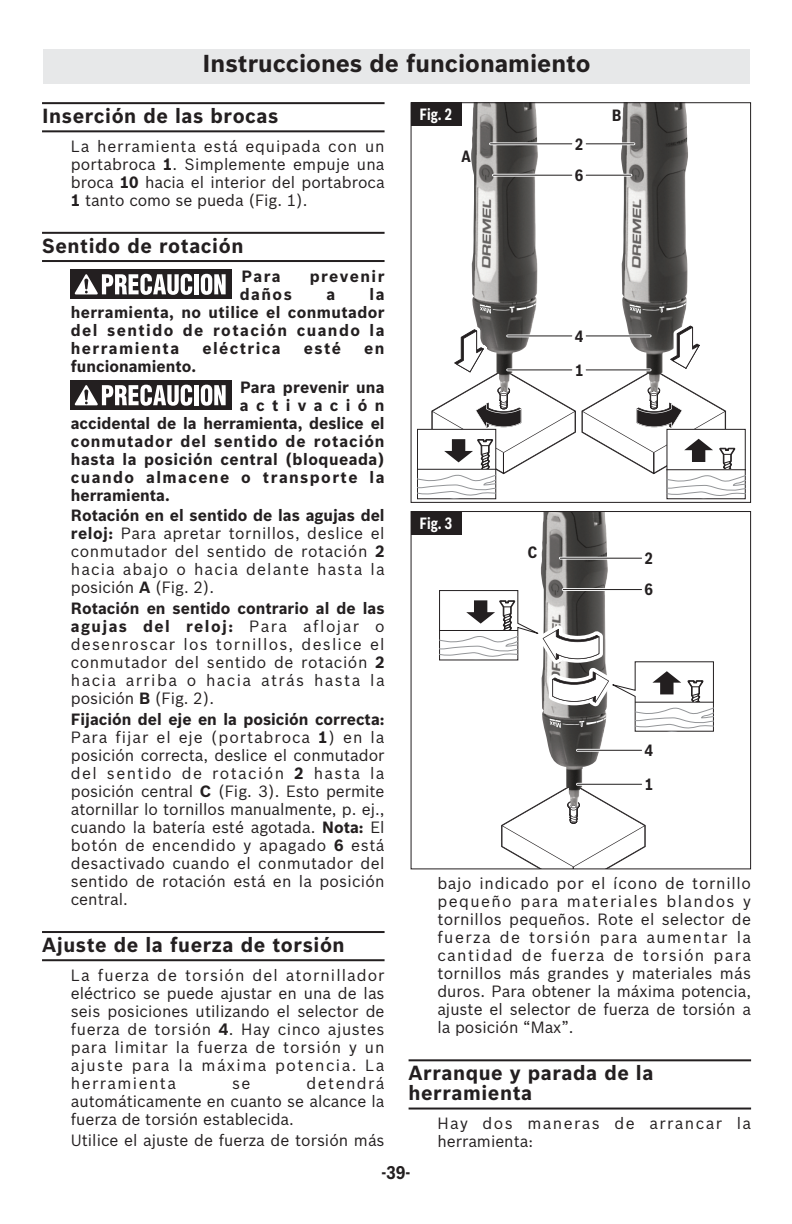
<style>
.page{position:relative;width:792px;height:1224px;background:#fff}
.page>*{position:absolute;margin:0;border:0;box-sizing:border-box;transform-origin:0 0}
.t1{font:700 24px "Bosch Sans";color:#231f20}
.t2{font:700 20px/20px "Bosch Sans";letter-spacing:.03em;color:#231f20}
.t3{font:700 18px "Bosch Sans Cond";color:#231f20}
.t4{font:16px/18px "Bosch Sans";color:#231f20;text-align:justify}
.t5{font:700 16px/18px "Bosch Sans";letter-spacing:.06em;color:#231f20;text-align:justify}
.t6{font:700 16px "Bosch Sans";color:#231f20}
.t7{font:700 16px "Bosch Sans";letter-spacing:.09em;color:#231f20}
.t8{font:16px/18px "Bosch Sans";letter-spacing:.09em;color:#231f20}
.t9{font:700 16px "Bosch Sans";letter-spacing:.035em;color:#231f20}
.t10{font:700 16px "Bosch Sans";letter-spacing:.01em;color:#231f20}
.t11{font:700 16px "Bosch Sans Cond";color:#231f20}
.t12{font:700 16px "Bosch Sans";letter-spacing:.47em;color:#231f20}
.t13{font:700 16px "Bosch Sans Cond";color:#fff;scale:.9 1}
.s1{font-weight:700}
</style>
<div class="page">
<hr style="left:42px;top:102px;width:343px;height:2px;background:#231f20">
<hr style="left:42px;top:130px;width:343px;height:2px;background:#231f20">
<hr style="left:42px;top:232px;width:343px;height:2px;background:#231f20">
<hr style="left:42px;top:260px;width:343px;height:2px;background:#231f20">
<hr style="left:42px;top:931px;width:343px;height:2px;background:#231f20">
<hr style="left:42px;top:959px;width:343px;height:2px;background:#231f20">
<hr style="left:409px;top:1059px;width:342px;height:2px;background:#231f20">
<hr style="left:409px;top:1108px;width:342px;height:2px;background:#231f20">
<div style="left:71px;top:270px;width:161px;height:29px;background:#231f20"></div>
<svg style="left:75px;top:274px;width:117px;height:21px"></svg>
<div style="left:194px;top:274px;width:5px;height:20px;background:#fff"></div>
<svg style="left:201px;top:274px;width:25px;height:21px"></svg>
<div style="left:71px;top:380px;width:161px;height:30px;background:#231f20"></div>
<svg style="left:75px;top:385px;width:117px;height:21px"></svg>
<div style="left:194px;top:385px;width:5px;height:20px;background:#fff"></div>
<svg style="left:201px;top:385px;width:25px;height:21px"></svg>
<div style="left:43px;top:49px;width:707px;height:34px;background:#e7e8e9"></div>
<img style="left:471px;top:104px;width:67px;height:222px">
<img style="left:621px;top:104px;width:67px;height:218px">
<svg style="left:480px;top:303px;width:57px;height:10px"></svg>
<svg style="left:630px;top:303px;width:56px;height:10px"></svg>
<hr style="left:493px;top:174px;width:79px;height:3px;background:#fff">
<hr style="left:493px;top:175px;width:79px;height:1px;background:#211e1e">
<hr style="left:586px;top:174px;width:45px;height:3px;background:#fff">
<hr style="left:586px;top:175px;width:45px;height:1px;background:#211e1e">
<hr style="left:491px;top:142px;width:81px;height:3px;background:#fff">
<hr style="left:491px;top:143px;width:81px;height:1px;background:#211e1e">
<hr style="left:586px;top:142px;width:48px;height:3px;background:#fff">
<hr style="left:586px;top:143px;width:48px;height:1px;background:#211e1e">
<svg style="left:417px;top:326px;width:159px;height:173px"></svg>
<svg style="left:582px;top:322px;width:163px;height:177px"></svg>
<div style="left:411px;top:102px;width:340px;height:401px;border:1px solid #231f20"></div>
<svg style="left:501px;top:802px;width:145px;height:65px"></svg>
<img style="left:540px;top:513px;width:69px;height:293px">
<hr style="left:577px;top:783px;width:65px;height:3px;background:#fff">
<hr style="left:577px;top:784px;width:65px;height:1px;background:#211e1e">
<hr style="left:577px;top:749px;width:65px;height:3px;background:#fff">
<hr style="left:577px;top:750px;width:65px;height:1px;background:#211e1e">
<hr style="left:563px;top:588px;width:79px;height:3px;background:#fff">
<hr style="left:563px;top:589px;width:79px;height:1px;background:#211e1e">
<hr style="left:560px;top:557px;width:82px;height:3px;background:#fff">
<hr style="left:560px;top:558px;width:82px;height:1px;background:#211e1e">
<svg style="left:439px;top:590px;width:275px;height:142px"></svg>
<div style="left:411px;top:511px;width:340px;height:358px;border:1px solid #231f20"></div>
<div style="left:411px;top:102px;width:51px;height:24px;background:#231f20"></div>
<div style="left:411px;top:511px;width:51px;height:24px;background:#231f20"></div>
<h1 class="t1" style="left:203px;top:50px;width:390px">Instrucciones de funcionamiento</h1>
<p class="t2" style="left:42px;top:106px;width:238px">Inserción de las brocas</p>
<p class="t4" style="left:71px;top:137px;width:315px">La herramienta está equipada con un portabroca <span class="s1">1</span>. Simplemente empuje una broca <span class="s1">10</span> hacia el interior del portabroca <span class="s1">1</span> tanto como se pueda (Fig. 1).</p>
<p class="t2" style="left:42px;top:236px;width:203px">Sentido de rotación</p>
<p class="t5" style="left:241px;top:267px;width:41px">Para</p>
<p class="t7" style="left:310px;top:267px;width:76px">prevenir</p>
<p class="t5" style="left:240px;top:285px;width:53px">daños</p>
<p class="t5" style="left:326px;top:285px;width:10px">a</p>
<p class="t5" style="left:71px;top:285px;width:315px;text-indent:299px">la herramienta, no utilice el conmutador del sentido de rotación cuando la herramienta</p>
<p class="t7" style="left:202px;top:339px;width:80px">eléctrica</p>
<p class="t5" style="left:304px;top:339px;width:39px">esté</p>
<p class="t5" style="left:364px;top:339px;width:22px">en</p>
<p class="t6" style="left:71px;top:357px;width:127px">funcionamiento.</p>
<p class="t13" style="left:420px;top:105px;width:37px">Fig. 2</p>
<p class="t11" style="left:461px;top:147px;width:11px">A</p>
<p class="t11" style="left:575px;top:135px;width:10px">2</p>
<p class="t11" style="left:575px;top:166px;width:10px">6</p>
<p class="t11" style="left:575px;top:327px;width:10px">4</p>
<p class="t11" style="left:575px;top:361px;width:10px">1</p>
<p class="t11" style="left:612px;top:106px;width:11px">B</p>
<p class="t10" style="left:240px;top:378px;width:146px">Para prevenir una</p>
<p class="t12" style="left:240px;top:396px;width:146px">activación</p>
<p class="t6" style="left:71px;top:414px;width:315px">accidental de la herramienta, deslice el</p>
<p class="t5" style="left:71px;top:432px;width:315px">conmutador del sentido de rotación</p>
<p class="t9" style="left:71px;top:450px;width:315px">hasta la posición central (bloqueada)</p>
<p class="t7" style="left:71px;top:468px;width:315px">cuando almacene o transporte la</p>
<p class="t6" style="left:71px;top:486px;width:100px">herramienta.</p>
<p class="t4" style="left:71px;top:507px;width:315px"><span class="s1">Rotación en el sentido de las agujas del reloj:</span> Para apretar tornillos, deslice el conmutador del sentido de rotación <span class="s1">2 </span>hacia abajo o hacia delante hasta la posición <span class="s1">A</span> (Fig. 2).</p>
<p class="t4" style="left:71px;top:600px;width:315px"><span class="s1">Rotación en sentido contrario al de las agujas del reloj:</span> Para aflojar o desenroscar los tornillos, deslice el conmutador del sentido de rotación <span class="s1">2 </span>hacia arriba o hacia atrás hasta la posición <span class="s1">B</span> (Fig. 2).</p>
<p class="t4" style="left:71px;top:711px;width:315px"><span class="s1">Fijación del eje en la posición correcta:<br></span>Para fijar el eje (portabroca <span class="s1">1</span>) en la posición correcta, deslice el conmutador del sentido de rotación <span class="s1">2</span> hasta la posición central <span class="s1">C</span> (Fig. 3). Esto permite atornillar lo tornillos manualmente, p. ej., cuando la batería esté agotada. <span class="s1">Nota:</span> El botón de encendido y apagado <span class="s1">6</span> está desactivado cuando el conmutador del sentido de rotación está en la posición central.</p>
<p class="t2" style="left:42px;top:935px;width:304px">Ajuste de la fuerza de torsión</p>
<p class="t4" style="left:71px;top:966px;width:315px">La fuerza de torsión del atornillador eléctrico se puede ajustar en una de las seis posiciones utilizando el selector de fuerza de torsión <span class="s1">4</span>. Hay cinco ajustes para limitar la fuerza de torsión y un ajuste para la máxima potencia. La herramienta</p>
<p class="t4" style="left:71px;top:1074px;width:315px;text-indent:236px">detendrá automáticamente en cuanto se alcance la fuerza de torsión establecida.</p>
<p class="t4" style="left:71px;top:1131px;width:315px">Utilice el ajuste de fuerza de torsión más</p>
<p class="t4" style="left:232px;top:1074px;width:20px">se</p>
<p class="t13" style="left:420px;top:514px;width:37px">Fig. 3</p>
<p class="t11" style="left:528px;top:543px;width:11px">C</p>
<p class="t11" style="left:644px;top:549px;width:10px">2</p>
<p class="t11" style="left:644px;top:580px;width:10px">6</p>
<p class="t11" style="left:644px;top:741px;width:10px">4</p>
<p class="t11" style="left:644px;top:775px;width:10px">1</p>
<p class="t4" style="left:437px;top:875px;width:315px">bajo indicado por el ícono de tornillo pequeño para materiales blandos y tornillos pequeños. Rote el selector de fuerza de torsión para aumentar la cantidad de fuerza de torsión para tornillos más grandes y materiales más duros. Para obtener la máxima potencia, ajuste el selector de fuerza de torsión a la posición “Max”.</p>
<p class="t2" style="left:409px;top:1063px;width:246px">Arranque y parada de la herramienta</p>
<p class="t8" style="left:437px;top:1115px;width:315px">Hay dos maneras de arrancar la herramienta:</p>
<p class="t3" style="left:382px;top:1162px;width:30px">-39-</p>
</div>
